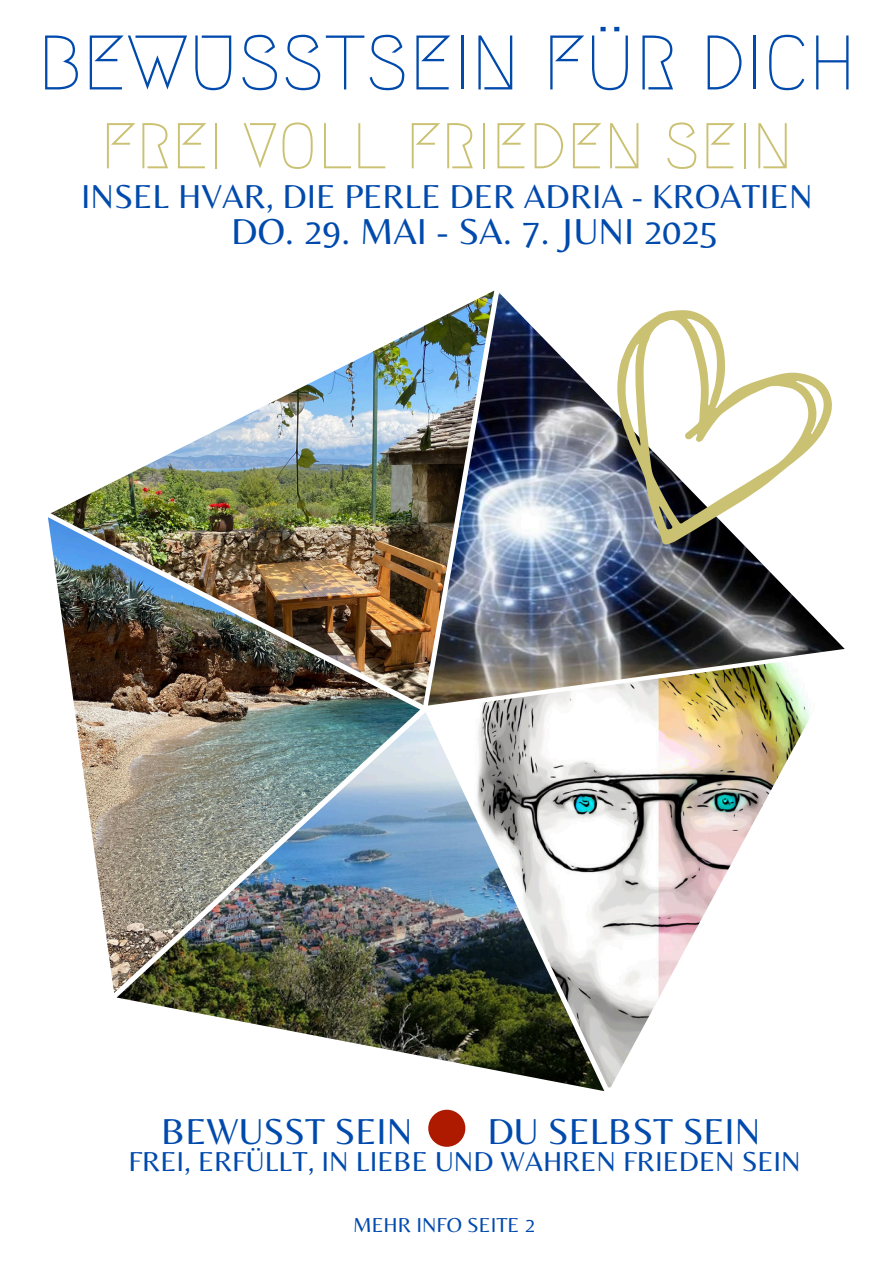
<style>
.page{position:relative;width:894px;height:1264px;background:#fff}
.page>*{position:absolute;margin:0;border:0;box-sizing:border-box;transform-origin:0 0}
.t1{font:77.1px "Megrim";color:#004aad}
.t2{font:64.5px "Megrim";color:#cbc172}
.t3{font:37.5px "Belleza";color:#004aad}
.t4{font:34.5px "Belleza";color:#004aad}
.t5{font:28.5px "Belleza";color:#004aad}
.t6{font:21px "Belleza";color:#004aad}
</style>
<div class="page">
<img style="left:429px;top:705px;width:382px;height:383px">
<img style="left:116px;top:712px;width:488px;height:379px">
<img style="left:51px;top:290px;width:443px;height:415px">
<img style="left:428px;top:292px;width:416px;height:413px">
<img style="left:48px;top:517px;width:372px;height:475px">
<svg style="left:616px;top:310px;width:216px;height:235px"></svg>
<div style="left:428px;top:1109px;width:37px;height:37px;background:#ad1a00;border-radius:50%"></div>
<h1 class="t1" style="left:37px;top:22px;width:820px">BEWUSSTSEIN FÜR DICH</h1>
<h2 class="t2" style="left:100px;top:112px;width:693px">FREI VOLL FRIEDEN SEIN</h2>
<p class="t4" style="left:81px;top:176px;width:732px">INSEL HVAR, DIE PERLE DER ADRIA - KROATIEN</p>
<p class="t3" style="left:231px;top:209px;width:489px">DO. 29. MAI - SA. 7. JUNI 2025</p>
<p class="t3" style="left:161px;top:1109px;width:252px">BEWUSST SEIN</p>
<p class="t3" style="left:487px;top:1109px;width:274px">DU SELBST SEIN</p>
<p class="t5" style="left:128px;top:1144px;width:673px">FREI, ERFÜLLT, IN LIEBE UND WAHREN FRIEDEN SEIN</p>
<p class="t6" style="left:353px;top:1212px;width:183px">MEHR INFO SEITE 2</p>
</div>
